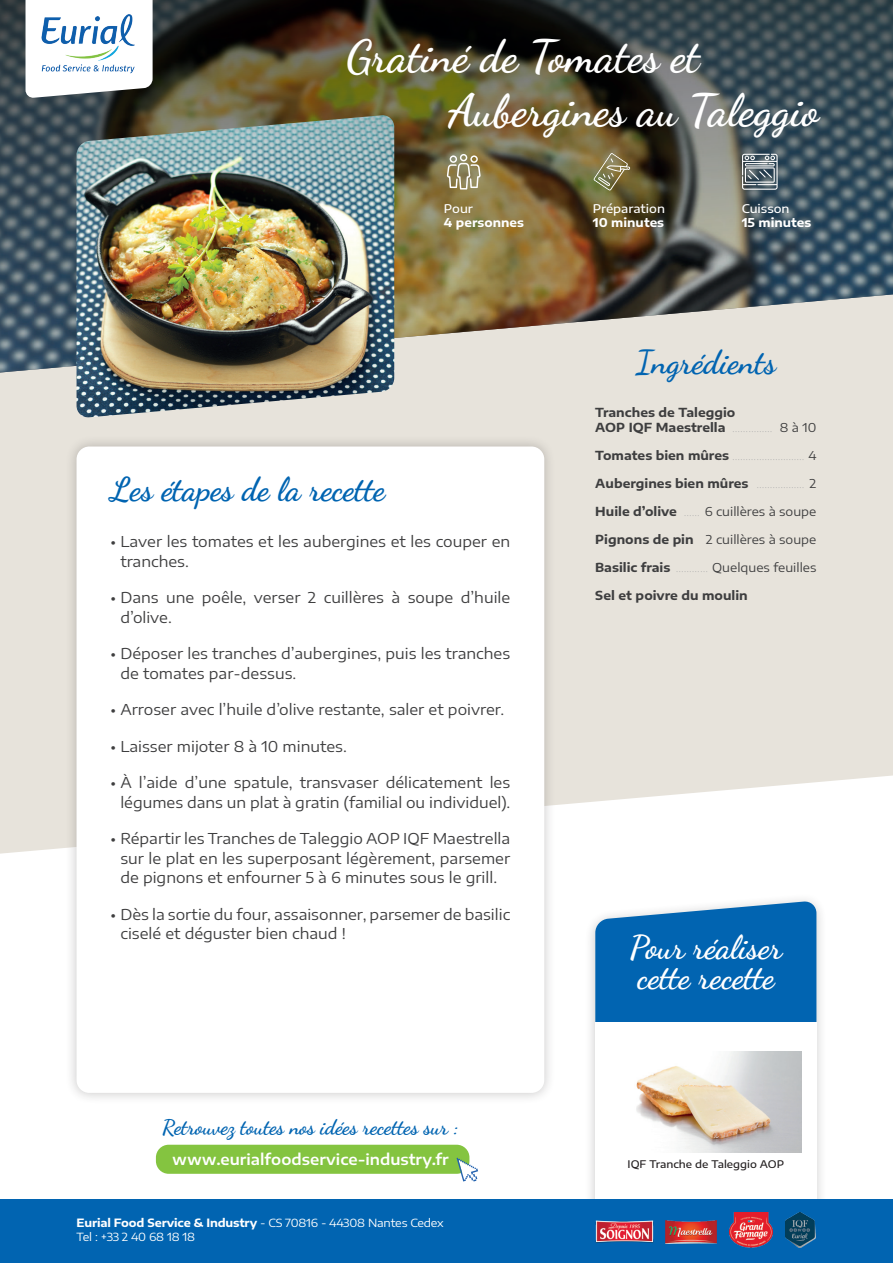
<style>
.page{position:relative;width:893px;height:1263px;background:#fff}
.page>*{position:absolute;margin:0;border:0;box-sizing:border-box;transform-origin:0 0}
.t1{font:700 45px/54px "Dancing Script";color:#fff}
.t2{font:700 33px "Dancing Script";color:#0164b1}
.t3{font:700 33px/30px "Dancing Script";color:#fff}
.t4{font:700 21px "Dancing Script";color:#0164b1}
.t5{font:15px/19.5px "Encode Sans Expanded";color:#3e3e3f}
.t6{font:600 15px "Encode Sans Expanded";color:#fff}
.t7{font:700 12.3px/15.3px "Encode Sans Expanded";color:#3e3e3f}
.t8{font:12.3px "Encode Sans Expanded";color:#3e3e3f}
.t9{font:700 12px "Encode Sans Expanded";color:#fff}
.t10{font:500 12px "Encode Sans Expanded";color:#fff}
.t11{font:11.25px/13.5px "Encode Sans Expanded";letter-spacing:-.015em;color:#fff}
.t12{font:500 10.5px "Encode Sans Expanded";color:#231f20}
.s1{font-weight:700}
.s2{font-weight:100;color:#939598}
.s3{font-weight:400}
</style>
<div class="page">
<svg style="left:590px;top:899px;width:231px;height:300px;fill:#f0f0f0"></svg>
<svg style="left:595px;top:900px;width:221px;height:122px;background:#1670b7"></svg>
<div style="left:595px;top:1022px;width:221px;height:208px;background:#fff"></div>
<svg style="left:0;top:374px;width:893px;height:480px;background:#e9e5de"></svg>
<img style="left:0;top:0;width:893px;height:374px">
<div style="left:65px;top:435px;width:491px;height:669px;background:#231f20;opacity:.25"></div>
<div style="left:77px;top:446px;width:467px;height:647px;background:#fff;border-radius:13px"></div>
<div style="left:0;top:1199px;width:893px;height:64px;background:#0164b1"></div>
<img style="left:77px;top:115px;width:317px;height:303px">
<svg style="left:26px;top:0;width:127px;height:98px"></svg>
<img style="left:40px;top:13px;width:97px;height:61px">
<svg style="left:742px;top:154px;width:36px;height:36px"></svg>
<svg style="left:593px;top:153px;width:38px;height:38px"></svg>
<svg style="left:447px;top:154px;width:34px;height:36px"></svg>
<img style="left:590px;top:1197px;width:64px;height:46px">
<img style="left:666px;top:1220px;width:50px;height:23px">
<img style="left:730px;top:1212px;width:42px;height:35px">
<img style="left:785px;top:1212px;width:30px;height:35px">
<div style="left:156px;top:1145px;width:313px;height:29px;background:#84c440;border-radius:13px"></div>
<svg style="left:457px;top:1158px;width:21px;height:23px"></svg>
<img style="left:636px;top:1051px;width:165px;height:101px">
<h1 class="t1" style="left:448px;top:29px;width:372px;text-indent:-102px">Gratiné de Tomates et<br>Aubergines au Taleggio</h1>
<p class="t10" style="left:444px;top:200px;width:31px">Pour</p>
<p class="t9" style="left:444px;top:213px;width:81px">4 personnes</p>
<h2 class="t2" style="left:111px;top:469px;width:276px">Les étapes de la recette</h2>
<p class="t5" style="left:120px;top:531px;width:391px;text-indent:-10px">• Laver les tomates et les aubergines et les couper en tranches.</p>
<p class="t5" style="left:120px;top:587px;width:391px;text-indent:-10px">• Dans une poêle, verser 2 cuillères à soupe d’huile d’olive.</p>
<p class="t5" style="left:120px;top:643px;width:391px;text-indent:-10px">• Déposer les tranches d’aubergines, puis les tranches de tomates par-dessus.</p>
<p class="t5" style="left:111px;top:699px;width:395px">• Arroser avec l’huile d’olive restante, saler et poivrer.</p>
<p class="t5" style="left:111px;top:735px;width:238px">• Laisser mijoter 8 à 10 minutes.</p>
<p class="t5" style="left:111px;top:772px;width:401px;text-align:right">• À l’aide d’une spatule, transvaser délicatement les légumes dans un plat à gratin (familial ou individuel).</p>
<p class="t5" style="left:120px;top:828px;width:391px;text-align:justify;text-indent:-10px">• Répartir les Tranches de Taleggio AOP IQF Maestrella sur le plat en les superposant légèrement, parsemer de pignons et enfourner 5 à 6 minutes sous le grill.</p>
<p class="t5" style="left:120px;top:903px;width:391px;text-indent:-10px">• Dès la sortie du four, assaisonner, parsemer de basilic ciselé et déguster bien chaud !</p>
<h3 class="t4" style="left:162px;top:1114px;width:298px">Retrouvez toutes nos idées recettes sur :</h3>
<p class="t6" style="left:172px;top:1148px;width:278px">www.eurialfoodservice-industry.fr</p>
<p class="t11" style="left:77px;top:1215px;width:369px"><span class="s1">Eurial Food Service &amp; Industry</span> - CS 70816 - 44308 Nantes Cedex<br>Tel : +33 2 40 68 18 18</p>
<p class="t10" style="left:593px;top:200px;width:74px">Préparation</p>
<p class="t9" style="left:593px;top:213px;width:73px">10 minutes</p>
<p class="t10" style="left:742px;top:200px;width:49px">Cuisson</p>
<p class="t9" style="left:742px;top:213px;width:71px">15 minutes</p>
<h2 class="t2" style="left:636px;top:341px;width:142px">Ingrédients</h2>
<p class="t7" style="left:595px;top:403px;width:223px">Tranches de Taleggio<br>AOP IQF Maestrella <span class="s2">……………</span> <span class="s3">8 à 10</span></p>
<p class="t7" style="left:595px;top:447px;width:223px">Tomates bien mûres <span class="s2">………………………</span> <span class="s3">4</span></p>
<p class="t7" style="left:595px;top:475px;width:223px">Aubergines bien mûres <span class="s2">………………</span> <span class="s3">2</span></p>
<p class="t8" style="left:595px;top:503px;width:223px"><span class="s1">Huile d’olive</span> <span class="s2">……</span> 6 cuillères à soupe</p>
<p class="t8" style="left:595px;top:531px;width:223px"><span class="s1">Pignons de pin</span> 2 cuillères à soupe</p>
<p class="t8" style="left:595px;top:559px;width:223px"><span class="s1">Basilic frais</span> <span class="s2">…………</span> Quelques feuilles</p>
<p class="t7" style="left:595px;top:587px;width:154px">Sel et poivre du moulin</p>
<h2 class="t3" style="left:630px;top:932px;width:154px">Pour réaliser cette recette</h2>
<p class="t12" style="left:628px;top:1157px;width:158px">IQF Tranche de Taleggio AOP</p>
</div>
